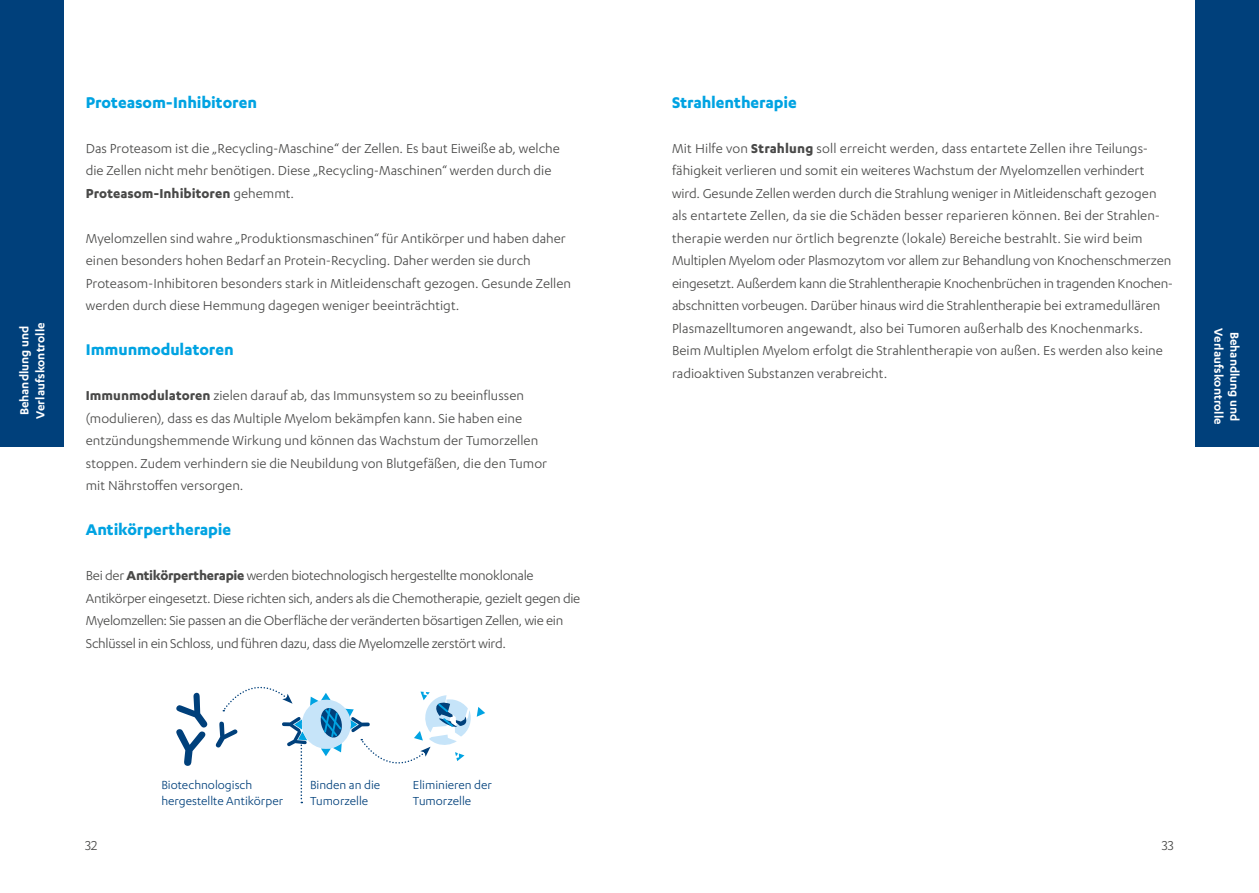
<style>
.page{position:relative;width:1259px;height:893px;background:#fff}
.page>*{position:absolute;margin:0;border:0;box-sizing:border-box;transform-origin:0 0}
.t1{font:700 18px "Karbon";letter-spacing:-.005em;color:#00a3e2}
.t2{font:15px/22.5px "Karbon";color:#494948}
.t3{font:15px/22.5px "Karbon";letter-spacing:-.02em;color:#494948}
.t4{font:13.5px/16.2px "Karbon";color:#00407b}
.t5{font:600 13.5px/16.2px "Karbon";color:#fff}
.s1{font-weight:700}
</style>
<div class="page">
<svg style="left:477px;top:707px;width:8px;height:10px"></svg>
<svg style="left:176px;top:693px;width:31px;height:73px"></svg>
<svg style="left:216px;top:686px;width:255px;height:117px"></svg>
<div style="left:1195px;top:0;width:64px;height:447px;background:#00407b"></div>
<div style="left:0;top:0;width:64px;height:447px;background:#00407b"></div>
<p class="t5" style="left:16px;top:419px;width:98px;rotate:-90deg">Behandlung und<br>Verlaufskontrolle</p>
<p class="t1" style="left:86px;top:92px;width:173px">Proteasom-Inhibitoren</p>
<p class="t2" style="left:86px;top:136px;width:475px">Das Proteasom ist die „Recycling-Maschine“ der Zellen. Es baut Eiweiße ab, welche die Zellen nicht mehr benötigen. Diese „Recycling-Maschinen“ werden durch die<br><span class="s1">Proteasom-Inhibitoren</span> gehemmt.</p>
<p class="t2" style="left:86px;top:226px;width:487px">Myelomzellen sind wahre „Produktionsmaschinen“ für Antikörper und haben daher einen besonders hohen Bedarf an Protein-Recycling. Daher werden sie durch Proteasom-Inhibitoren besonders stark in Mitleidenschaft gezogen. Gesunde Zellen werden durch diese Hemmung dagegen weniger beeinträchtigt.</p>
<p class="t1" style="left:86px;top:339px;width:149px">Immunmodulatoren</p>
<p class="t2" style="left:86px;top:384px;width:463px"><span class="s1">Immunmodulatoren</span> zielen darauf ab, das Immunsystem so zu beeinflussen (modulieren), dass es das Multiple Myelom bekämpfen kann. Sie haben eine entzündungshemmende Wirkung und können das Wachstum der Tumorzellen stoppen. Zudem verhindern sie die Neubildung von Blutgefäßen, die den Tumor mit Nährstoffen versorgen.</p>
<p class="t1" style="left:86px;top:519px;width:147px">Antikörpertherapie</p>
<p class="t3" style="left:86px;top:564px;width:496px">Bei der <span class="s1">Antikörpertherapie</span> werden biotechnologisch hergestellte monoklonale Antikörper eingesetzt. Diese richten sich, anders als die Chemotherapie, gezielt gegen die Myelomzellen: Sie passen an die Oberfläche der veränderten bösartigen Zellen, wie ein Schlüssel in ein Schloss, und führen dazu, dass die Myelomzelle zerstört wird.</p>
<p class="t1" style="left:672px;top:92px;width:126px">Strahlentherapie</p>
<p class="t2" style="left:672px;top:136px;width:503px">Mit Hilfe von <span class="s1">Strahlung</span> soll erreicht werden, dass entartete Zellen ihre Teilungs&shy;fähigkeit verlieren und somit ein weiteres Wachstum der Myelomzellen verhindert wird. Gesunde Zellen werden durch die Strahlung weniger in Mitleidenschaft gezogen als entartete Zellen, da sie die Schäden besser reparieren können. Bei der Strahlen&shy;therapie werden nur örtlich begrenzte (lokale) Bereiche bestrahlt. Sie wird beim Multiplen Myelom oder Plasmozytom vor allem zur Behandlung von Knochenschmerzen eingesetzt. Außerdem kann die Strahlentherapie Knochenbrüchen in tragenden Knochen&shy;abschnitten vorbeugen. Darüber hinaus wird die Strahlentherapie bei extramedullären Plasmazelltumoren angewandt, also bei Tumoren außerhalb des Knochenmarks.<br>Beim Multiplen Myelom erfolgt die Strahlentherapie von außen. Es werden also keine radioaktiven Substanzen verabreicht.</p>
<p class="t5" style="left:1227px;top:328px;width:98px;rotate:90deg">Verlaufskontrolle</p>
<p class="t5" style="left:1243px;top:332px;width:91px;rotate:90deg">Behandlung und</p>
<p class="t4" style="left:161px;top:776px;width:123px">Biotechnologisch hergestellte Antikörper</p>
<p class="t4" style="left:310px;top:776px;width:72px">Binden an die<br>Tumorzelle</p>
<p class="t4" style="left:413px;top:776px;width:80px">Eliminieren der<br>Tumorzelle</p>
<p class="t2" style="left:85px;top:834px;width:14px">32</p>
<p class="t2" style="left:1161px;top:834px;width:14px">33</p>
</div>
